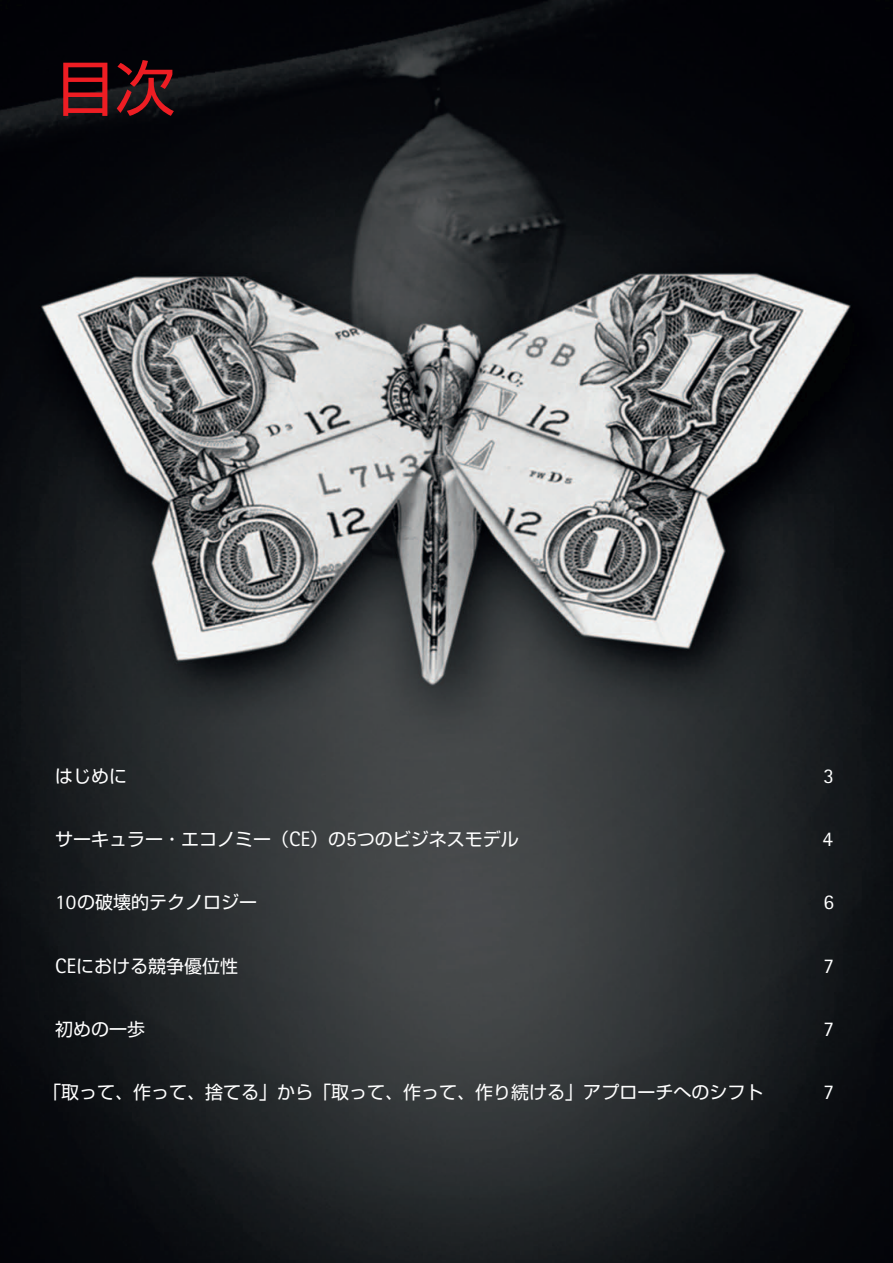
<style>
.page{position:relative;width:893px;height:1263px;background:#fff}
.page>*{position:absolute;margin:0;border:0;box-sizing:border-box;transform-origin:0 0}
.t1{font:60px "Shin Go Pro";color:#ee1d23}
.t2{font:21px "Rotis Sans Seriffor ACN";color:#fff}
.t3{font:18px "Shin Go Pro";color:#fff}
.s1{font-family:"Rotis Sans Seriffor ACN";font-size:21px}
</style>
<div class="page">
<img style="left:0;top:0;width:893px;height:1263px">
<h1 class="t1" style="left:55px;top:39px;width:121px">目次</h1>
<p class="t3" style="left:55px;top:761px;width:73px">はじめに</p>
<p class="t2" style="left:823px;top:763px;width:12px">3</p>
<p class="t3" style="left:55px;top:824px;width:465px">サーキュラー・エコノミー（<span class="s1">CE</span>）の<span class="s1">5</span>つのビジネスモデル</p>
<p class="t2" style="left:823px;top:826px;width:12px">4</p>
<p class="t3" style="left:55px;top:888px;width:203px"><span class="s1">10</span>の破壊的テクノロジー</p>
<p class="t2" style="left:823px;top:890px;width:12px">6</p>
<p class="t3" style="left:55px;top:951px;width:184px"><span class="s1">CE</span>における競争優位性</p>
<p class="t2" style="left:823px;top:953px;width:12px">7</p>
<p class="t3" style="left:55px;top:1014px;width:91px">初めの一歩</p>
<p class="t2" style="left:823px;top:1016px;width:12px">7</p>
<p class="t3" style="left:43px;top:1077px;width:721px">「取って、作って、捨てる」から「取って、作って、作り続ける」アプローチへのシフト</p>
<p class="t2" style="left:823px;top:1079px;width:12px">7</p>
</div>
